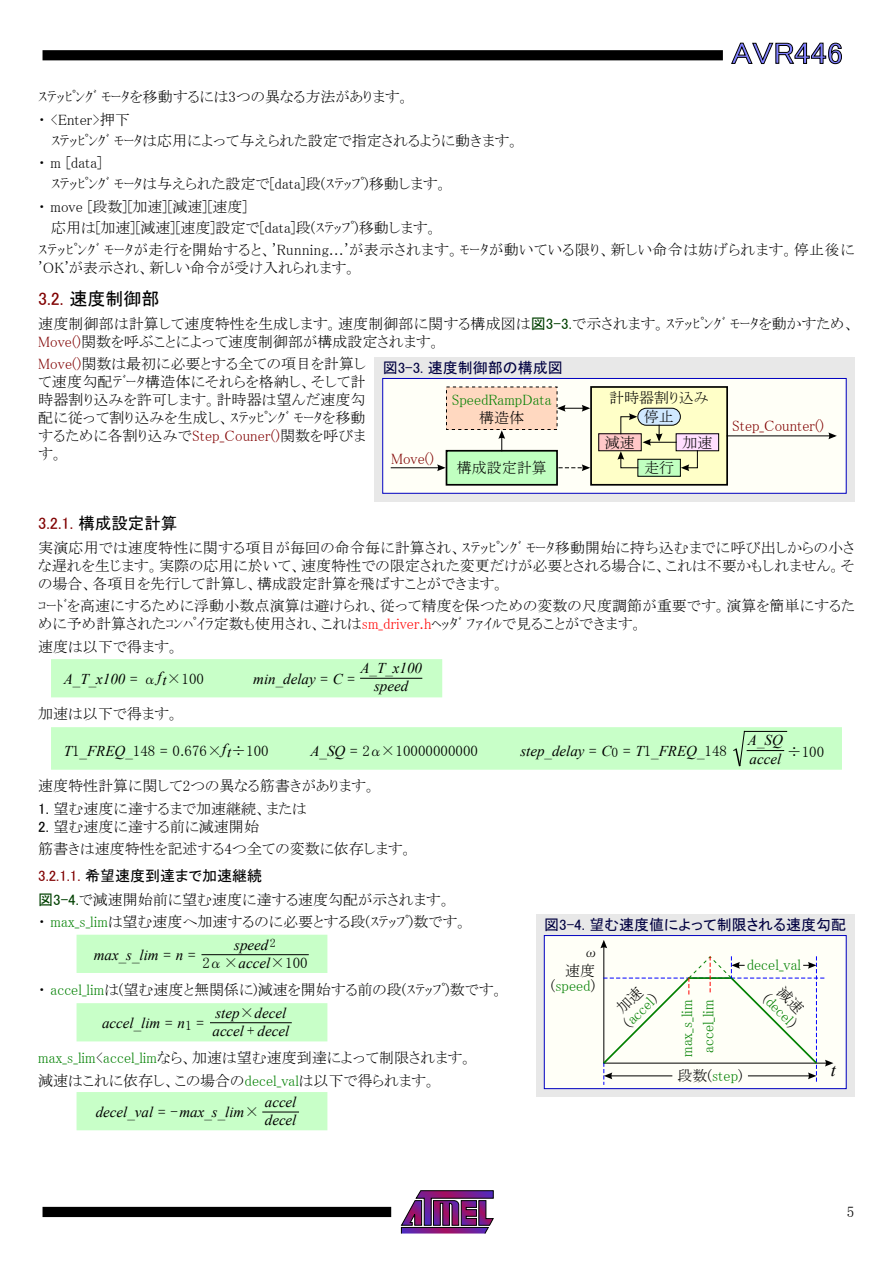
<style>
.page{position:relative;width:893px;height:1263px;background:#fff}
.page>*{position:absolute;margin:0;border:0;box-sizing:border-box;transform-origin:0 0}
.t1{font:30px "MS P Gothic";color:#8080ff;scale:1.1 1}
.t2{font:18px "MS P Gothic";color:#000}
.t3{font:italic 18px "Times New Roman";color:#000}
.t4{font:16.5px "MS P Gothic";color:#800000}
.t5{font:15px/18px "MS P Mincho";color:#000}
.t6{font:italic 15px/18px "Times New Roman";color:#000}
.t7{font:15px/22.5px "MS P Mincho";letter-spacing:.025em;color:#000}
.t8{font:15px/21.3px "MS P Mincho";color:#008000}
.t9{font:15px "MS P Gothic";color:#000040}
.t10{font:15px "MS P Mincho";color:#800000}
.t11{font:15px "MS P Gothic";color:#000}
.s1{color:#800000}
.s2{font-family:"MS P Gothic";color:#004000}
.s3{color:#000}
.s4{color:#f00}
.s5{font-family:"MS P Mincho";font-style:normal}
.s6{font-family:"Times New Roman";font-style:italic}
.s7{font-family:"MS P Gothic"}
.s8{color:#008000}
</style>
<div class="page">
<svg style="left:401px;top:1190px;width:93px;height:44px"></svg>
<div style="left:43px;top:1207px;width:348px;height:10px;background:#000"></div>
<div style="left:43px;top:50px;width:680px;height:10px;background:#000"></div>
<svg style="left:731px;top:43px;width:111px;height:21px"></svg>
<div style="left:374px;top:357px;width:481px;height:145px;background:#e8e8e8"></div>
<div style="left:383px;top:378px;width:463px;height:115px;background:#fffff7"></div>
<div style="left:382px;top:378px;width:465px;height:116px;border:1px solid #0000c0"></div>
<div style="left:446px;top:451px;width:111px;height:34px;background:#c0ffc0"></div>
<div style="left:446px;top:450px;width:112px;height:36px;border:2px solid #000"></div>
<div style="left:446px;top:387px;width:111px;height:42px;background:#ffd8c0"></div>
<div style="left:591px;top:387px;width:136px;height:98px;background:#ffffc8"></div>
<div style="left:590px;top:386px;width:138px;height:100px;border:2px solid #000"></div>
<div style="left:638px;top:408px;width:42px;height:17px;background:#d0e8ff;border-radius:9px"></div>
<div style="left:637px;top:408px;width:44px;height:18px;border:1px solid #000;border-radius:9px"></div>
<div style="left:676px;top:434px;width:43px;height:17px;background:#ffdeff"></div>
<div style="left:638px;top:459px;width:42px;height:17px;background:#c0ffc0"></div>
<div style="left:637px;top:459px;width:44px;height:18px;border:1px solid #000"></div>
<div style="left:599px;top:434px;width:42px;height:17px;background:#ffc8c8"></div>
<div style="left:598px;top:433px;width:44px;height:18px;border:1px solid #000"></div>
<hr style="left:645px;top:442px;width:31px;height:1px;background:#000">
<svg style="left:681px;top:450px;width:17px;height:21px"></svg>
<svg style="left:617px;top:413px;width:45px;height:56px"></svg>
<hr style="left:391px;top:467px;width:52px;height:1px;background:#000">
<svg style="left:437px;top:464px;width:9px;height:7px"></svg>
<svg style="left:498px;top:430px;width:7px;height:21px"></svg>
<svg style="left:557px;top:464px;width:33px;height:7px"></svg>
<hr style="left:727px;top:435px;width:107px;height:1px;background:#000">
<svg style="left:828px;top:432px;width:9px;height:7px"></svg>
<svg style="left:557px;top:405px;width:33px;height:7px"></svg>
<div style="left:51px;top:659px;width:391px;height:38px;background:#c8ffc8"></div>
<hr style="left:361px;top:678px;width:61px;height:1px;background:#000">
<div style="left:51px;top:727px;width:791px;height:43px;background:#c8ffc8"></div>
<svg style="left:733px;top:730px;width:54px;height:37px"></svg>
<div style="left:536px;top:914px;width:319px;height:183px;background:#e8e8e8"></div>
<div style="left:544px;top:935px;width:302px;height:154px;background:#fffff7"></div>
<div style="left:544px;top:935px;width:303px;height:154px;border:1px solid #0000c0"></div>
<hr style="left:603px;top:944px;width:1px;height:119px;background:#000">
<svg style="left:600px;top:940px;width:7px;height:8px"></svg>
<div style="left:77px;top:935px;width:250px;height:38px;background:#c8ffc8"></div>
<hr style="left:202px;top:954px;width:106px;height:1px;background:#000">
<div style="left:77px;top:1003px;width:250px;height:38px;background:#c8ffc8"></div>
<hr style="left:210px;top:1022px;width:81px;height:1px;background:#000">
<div style="left:77px;top:1092px;width:250px;height:38px;background:#c8ffc8"></div>
<hr style="left:263px;top:1112px;width:35px;height:1px;background:#000">
<svg style="left:603px;top:955px;width:230px;height:129px"></svg>
<h1 class="t1" style="left:731px;top:38px;width:103px">AVR446</h1>
<p class="t5" style="left:38px;top:86px;width:373px;line-height:22.5px">ｽﾃｯﾋﾟﾝｸﾞ ﾓｰﾀを移動するには3つの異なる方法があります。・ &lt;Enter&gt;押下</p>
<p class="t5" style="left:38px;top:129px;width:483px;line-height:22.5px;text-indent:13px">ｽﾃｯﾋﾟﾝｸﾞ ﾓｰﾀは応用によって与えられた設定で指定されるように動きます。・ m [data]</p>
<p class="t5" style="left:38px;top:173px;width:411px;line-height:22.5px;text-indent:13px">ｽﾃｯﾋﾟﾝｸﾞ ﾓｰﾀは与えられた設定で[data]段(ｽﾃｯﾌﾟ)移動します。・ move [段数][加速][減速][速度]</p>
<p class="t7" style="left:38px;top:216px;width:818px;text-indent:13px">応用は[加速][減速][速度]設定で[data]段(ｽﾃｯﾌﾟ)移動します。<br>ｽﾃｯﾋﾟﾝｸﾞ ﾓｰﾀが走行を開始すると、'Running...'が表示されます。ﾓｰﾀが動いている限り、新しい命令は妨げられます。停止後に</p>
<p class="t5" style="left:38px;top:259px;width:320px">'OK'が表示され、新しい命令が受け入れられます。</p>
<p class="t2" style="left:38px;top:289px;width:123px"><span class="s1">3.2.</span> 速度制御部</p>
<p class="t5" style="left:38px;top:314px;width:818px">速度制御部は計算して速度特性を生成します。速度制御部に関する構成図は<span class="s2">図3-3.</span>で示されます。ｽﾃｯﾋﾟﾝｸﾞ ﾓｰﾀを動かすため、<br><span class="s1">Move()</span>関数を呼ぶことによって速度制御部が構成設定されます。</p>
<p class="t5" style="left:38px;top:355px;width:329px;text-align:justify"><span class="s1">Move()</span>関数は最初に必要とする全ての項目を計算して速度勾配ﾃﾞｰﾀ構造体にそれらを格納し、そして計時器割り込みを許可します。計時器は望んだ速度勾配に従って割り込みを生成し、ｽﾃｯﾋﾟﾝｸﾞ ﾓｰﾀを移動するために各割り込みで<span class="s1">Step_Couner()</span>関数を呼びます。</p>
<p class="t9" style="left:383px;top:360px;width:182px">図3-3. 速度制御部の構成図</p>
<p class="t5" style="left:457px;top:459px;width:91px">構成設定計算</p>
<p class="t5" style="left:609px;top:389px;width:101px">計時器割り込み</p>
<p class="t8" style="left:452px;top:389px;width:101px">SpeedRampData</p>
<p class="t5" style="left:479px;top:408px;width:46px">構造体</p>
<p class="t5" style="left:644px;top:408px;width:31px">停止</p>
<p class="t10" style="left:732px;top:418px;width:94px">Step_Counter()</p>
<p class="t5" style="left:605px;top:433px;width:31px">減速</p>
<p class="t5" style="left:682px;top:433px;width:31px">加速</p>
<p class="t10" style="left:391px;top:451px;width:44px">Move()</p>
<p class="t5" style="left:644px;top:459px;width:31px">走行</p>
<p class="t4" style="left:38px;top:514px;width:141px">3.2.1. <span class="s3">構成設定計算</span></p>
<p class="t5" style="left:38px;top:538px;width:818px;text-align:justify">実演応用では速度特性に関する項目が毎回の命令毎に計算され、ｽﾃｯﾋﾟﾝｸﾞ ﾓｰﾀ移動開始に持ち込むまでに呼び出しからの小さな遅れを生じます。実際の応用に於いて、速度特性での限定された変更だけが必要とされる場合に、これは不要かもしれません。その場合、各項目を先行して計算し、構成設定計算を飛ばすことができます。</p>
<p class="t5" style="left:38px;top:597px;width:818px">ｺｰﾄﾞを高速にするために浮動小数点演算は避けられ、従って精度を保つための変数の尺度調節が重要です。演算を簡単にするために予め計算されたｺﾝﾊﾟｲﾗ定数も使用され、これは<span class="s4">sm_driver.h</span>ﾍｯﾀﾞ ﾌｧｲﾙで見ることができます。</p>
<p class="t5" style="left:38px;top:637px;width:142px">速度は以下で得ます。</p>
<p class="t6" style="left:64px;top:669px;width:142px">A_T_x100 <span class="s5">= α</span>ft<span class="s5">×100</span></p>
<p class="t6" style="left:253px;top:669px;width:103px">min_delay <span class="s5">=</span> C <span class="s5">=</span></p>
<p class="t6" style="left:360px;top:659px;width:63px;text-align:center">A_T_x100 speed</p>
<p class="t5" style="left:38px;top:704px;width:142px">加速は以下で得ます。</p>
<p class="t5" style="left:64px;top:741px;width:206px"><span class="s6">T</span>1<span class="s6">_FREQ_</span>148 = 0.676×<span class="s6">ft</span>÷100</p>
<p class="t5" style="left:310px;top:741px;width:169px"><span class="s6">A_SQ</span> = 2α×10000000000</p>
<p class="t6" style="left:520px;top:741px;width:208px">step_delay <span class="s5">=</span> C<sub>0</sub> <span class="s5">=</span> T<span class="s5">1</span>_FREQ_<span class="s5">148</span></p>
<p class="t6" style="left:748px;top:730px;width:36px;line-height:19.5px">A_SQ accel</p>
<p class="t5" style="left:787px;top:742px;width:39px">÷100</p>
<p class="t5" style="left:38px;top:777px;width:339px">速度特性計算に関して2つの異なる筋書きがあります。</p>
<p class="t5" style="left:38px;top:799px;width:270px"><span class="s7">1.</span> 望む速度に達するまで加速継続、または</p>
<p class="t5" style="left:38px;top:815px;width:376px;line-height:22.5px"><span class="s7">2.</span> 望む速度に達する前に減速開始<br>筋書きは速度特性を記述する4つ全ての変数に依存します。</p>
<p class="t11" style="left:38px;top:868px;width:225px"><span class="s1">3.2.1.1.</span> 希望速度到達まで加速継続</p>
<p class="t5" style="left:38px;top:891px;width:414px"><span class="s2">図3-4.</span>で減速開始前に望む速度に達する速度勾配が示されます。</p>
<p class="t9" style="left:544px;top:917px;width:303px">図3-4. 望む速度値によって制限される速度勾配</p>
<p class="t5" style="left:584px;top:942px;width:16px">ω</p>
<p class="t5" style="left:38px;top:913px;width:431px">・ <span class="s8">max_s_lim</span>は望む速度へ加速するのに必要とする段(ｽﾃｯﾌﾟ)数です。</p>
<p class="t6" style="left:94px;top:945px;width:103px">max_s_lim <span class="s5">=</span> n <span class="s5">=</span></p>
<p class="t6" style="left:234px;top:935px;width:43px">speed<sup>2</sup></p>
<p class="t5" style="left:38px;top:949px;width:467px;line-height:27.3px;text-indent:164px">2α×<span class="s6">accel</span>×100<br>・ <span class="s8">accel_lim</span>は(望む速度と無関係に)減速を開始する前の段(ｽﾃｯﾌﾟ)数です。</p>
<p class="t6" style="left:102px;top:1014px;width:103px">accel_lim <span class="s5">=</span> n<sub>1</sub> <span class="s5">=</span></p>
<p class="t6" style="left:212px;top:1003px;width:78px">step<span class="s5">×</span>decel accel <span class="s5">+</span> decel</p>
<p class="t5" style="left:38px;top:1046px;width:436px;line-height:22.5px"><span class="s8">max_s_lim</span>&lt;<span class="s8">accel_lim</span>なら、加速は望む速度到達によって制限されます。減速はこれに依存し、この場合の<span class="s8">decel_val</span>は以下で得られます。</p>
<p class="t6" style="left:96px;top:1103px;width:165px">decel_val <span class="s5">= -</span>max_s_lim<span class="s5">×</span></p>
<p class="t6" style="left:265px;top:1093px;width:33px">accel decel</p>
<p class="t5" style="left:565px;top:961px;width:31px">速度</p>
<p class="t8" style="left:747px;top:953px;width:56px">decel_val</p>
<p class="t8" style="left:551px;top:975px;width:46px"><span class="s3">(</span>speed<span class="s3">)</span></p>
<p class="t8" style="left:610px;top:1009px;width:42px;line-height:15px;text-align:center;rotate:-45deg"><span class="s3">加速(</span>accel<span class="s3">)</span></p>
<p class="t8" style="left:773px;top:988px;width:43px;rotate:45deg"><span class="s3">(</span>decel<span class="s3">)</span></p>
<p class="t5" style="left:677px;top:1067px;width:67px">段数(<span class="s8">step</span>)</p>
<p class="t8" style="left:676px;top:1057px;width:59px;rotate:-90deg">max_s_lim accel_lim</p>
<p class="t3" style="left:831px;top:1057px;width:7px">t</p>
<p class="t5" style="left:847px;top:1202px;width:9px">5</p>
</div>
